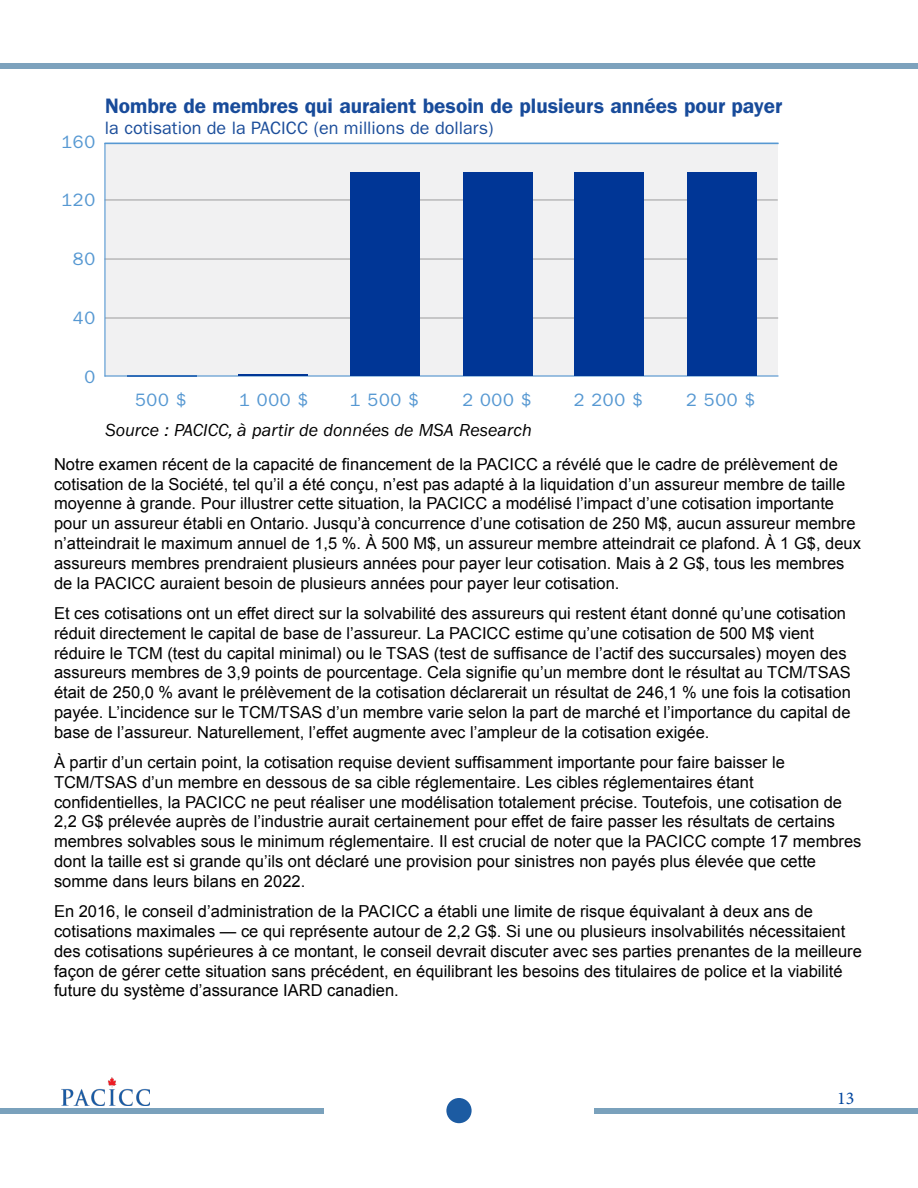
<style>
.page{position:relative;width:918px;height:1188px;background:#fff}
.page>*{position:absolute;margin:0;border:0;box-sizing:border-box;transform-origin:0 0}
.t1{font:600 21px "ITC Franklin Gothic Std";color:#184b9a}
.t2{font:18px "ITC Franklin Gothic Std";color:#1b4d9a}
.t3{font:italic 18px "ITC Franklin Gothic Std";color:#000}
.t4{font:18px "ITC Franklin Gothic Std";letter-spacing:.04em;color:#5698d2}
.t5{font:18px "Minion Pro";color:#00459e}
.t6{font:16.5px/19.8px "Arial";color:#000}
</style>
<div class="page">
<div style="left:595px;top:1108px;width:323px;height:6px;background:#7aa1bc"></div>
<div style="left:0;top:1108px;width:323px;height:6px;background:#7aa1bc"></div>
<div style="left:0;top:64px;width:918px;height:5px;background:#7da2bd"></div>
<div style="left:105px;top:144px;width:673px;height:233px;background:#f1f1f2"></div>
<hr style="left:105px;top:143px;width:674px;height:1px;background:#5698d2">
<hr style="left:105px;top:375px;width:673px;height:2px;background:#5698d2">
<hr style="left:104px;top:258px;width:674px;height:2px;background:#000">
<hr style="left:238px;top:374px;width:70px;height:2px;background:#003696">
<hr style="left:105px;top:317px;width:673px;height:2px;background:#000">
<hr style="left:105px;top:199px;width:673px;height:2px;background:#000">
<hr style="left:104px;top:143px;width:2px;height:234px;background:#5698d2">
<div style="left:350px;top:172px;width:70px;height:204px;background:#003696"></div>
<div style="left:463px;top:172px;width:70px;height:204px;background:#003696"></div>
<div style="left:574px;top:172px;width:70px;height:204px;background:#003696"></div>
<div style="left:687px;top:172px;width:69px;height:204px;background:#003696"></div>
<img style="left:62px;top:1078px;width:88px;height:27px">
<div style="left:446px;top:1098px;width:26px;height:25px;background:#1c5ba2;border-radius:50%"></div>
<p class="t4" style="left:61px;top:131px;width:35px">160</p>
<p class="t1" style="left:105px;top:94px;width:679px">Nombre de membres qui auraient besoin de plusieurs années pour payer</p>
<p class="t2" style="left:105px;top:117px;width:390px">la cotisation de la PACICC (en millions de dollars)</p>
<p class="t4" style="left:61px;top:189px;width:35px">120</p>
<p class="t4" style="left:73px;top:249px;width:24px">80</p>
<p class="t4" style="left:73px;top:307px;width:24px">40</p>
<p class="t4" style="left:84px;top:366px;width:12px">0</p>
<p class="t4" style="left:135px;top:389px;width:53px">500 $</p>
<p class="t4" style="left:239px;top:389px;width:71px">1 000 $</p>
<p class="t4" style="left:350px;top:389px;width:71px">1 500 $</p>
<p class="t4" style="left:462px;top:389px;width:71px">2 000 $</p>
<p class="t4" style="left:574px;top:389px;width:71px">2 200 $</p>
<p class="t4" style="left:686px;top:389px;width:71px">2 500 $</p>
<p class="t3" style="left:106px;top:420px;width:428px">Source : PACICC, à partir de données de MSA Research</p>
<p class="t6" style="left:54px;top:454px;width:785px">Notre examen récent de la capacité de financement de la PACICC a révélé que le cadre de prélèvement de</p>
<p class="t6" style="left:54px;top:474px;width:793px">cotisation de la Société, tel qu’il a été conçu, n’est pas adapté à la liquidation d’un assureur membre de taille moyenne à grande. Pour illustrer cette situation, la PACICC a modélisé l’impact d’une cotisation importante</p>
<p class="t6" style="left:54px;top:514px;width:809px">pour un assureur établi en Ontario. Jusqu’à concurrence d’une cotisation de 250 M$, aucun assureur membre n’atteindrait le maximum annuel de 1,5 %. À 500 M$, un assureur membre atteindrait ce plafond. À 1 G$, deux</p>
<p class="t6" style="left:54px;top:553px;width:792px">assureurs membres prendraient plusieurs années pour payer leur cotisation. Mais à 2 G$, tous les membres de la PACICC auraient besoin de plusieurs années pour payer leur cotisation.</p>
<p class="t6" style="left:54px;top:603px;width:794px">Et ces cotisations ont un effet direct sur la solvabilité des assureurs qui restent étant donné qu’une cotisation réduit directement le capital de base de l’assureur. La PACICC estime qu’une cotisation de 500 M$ vient</p>
<p class="t6" style="left:54px;top:643px;width:798px">réduire le TCM (test du capital minimal) ou le TSAS (test de suffisance de l’actif des succursales) moyen des assureurs membres de 3,9 points de pourcentage. Cela signifie qu’un membre dont le résultat au TCM/TSAS</p>
<p class="t6" style="left:54px;top:683px;width:798px;text-align:justify">était de 250,0 % avant le prélèvement de la cotisation déclarerait un résultat de 246,1 % une fois la cotisation payée. L’incidence sur le TCM/TSAS d’un membre varie selon la part de marché et l’importance du capital de base de l’assureur. Naturellement, l’effet augmente avec l’ampleur de la cotisation exigée.</p>
<p class="t6" style="left:54px;top:753px;width:732px">À partir d’un certain point, la cotisation requise devient suffisamment importante pour faire baisser le</p>
<p class="t6" style="left:54px;top:772px;width:701px">TCM/TSAS d’un membre en dessous de sa cible réglementaire. Les cibles réglementaires étant</p>
<p class="t6" style="left:54px;top:792px;width:790px">confidentielles, la PACICC ne peut réaliser une modélisation totalement précise. Toutefois, une cotisation de</p>
<p class="t6" style="left:54px;top:812px;width:809px">2,2 G$ prélevée auprès de l’industrie aurait certainement pour effet de faire passer les résultats de certains membres solvables sous le minimum réglementaire. Il est crucial de noter que la PACICC compte 17 membres dont la taille est si grande qu’ils ont déclaré une provision pour sinistres non payés plus élevée que cette somme dans leurs bilans en 2022.</p>
<p class="t6" style="left:54px;top:902px;width:809px">En 2016, le conseil d’administration de la PACICC a établi une limite de risque équivalant à deux ans de cotisations maximales — ce qui représente autour de 2,2 G$. Si une ou plusieurs insolvabilités nécessitaient des cotisations supérieures à ce montant, le conseil devrait discuter avec ses parties prenantes de la meilleure façon de gérer cette situation sans précédent, en équilibrant les besoins des titulaires de police et la viabilité future du système d’assurance IARD canadien.</p>
<p class="t5" style="left:837px;top:1086px;width:19px">13</p>
</div>
